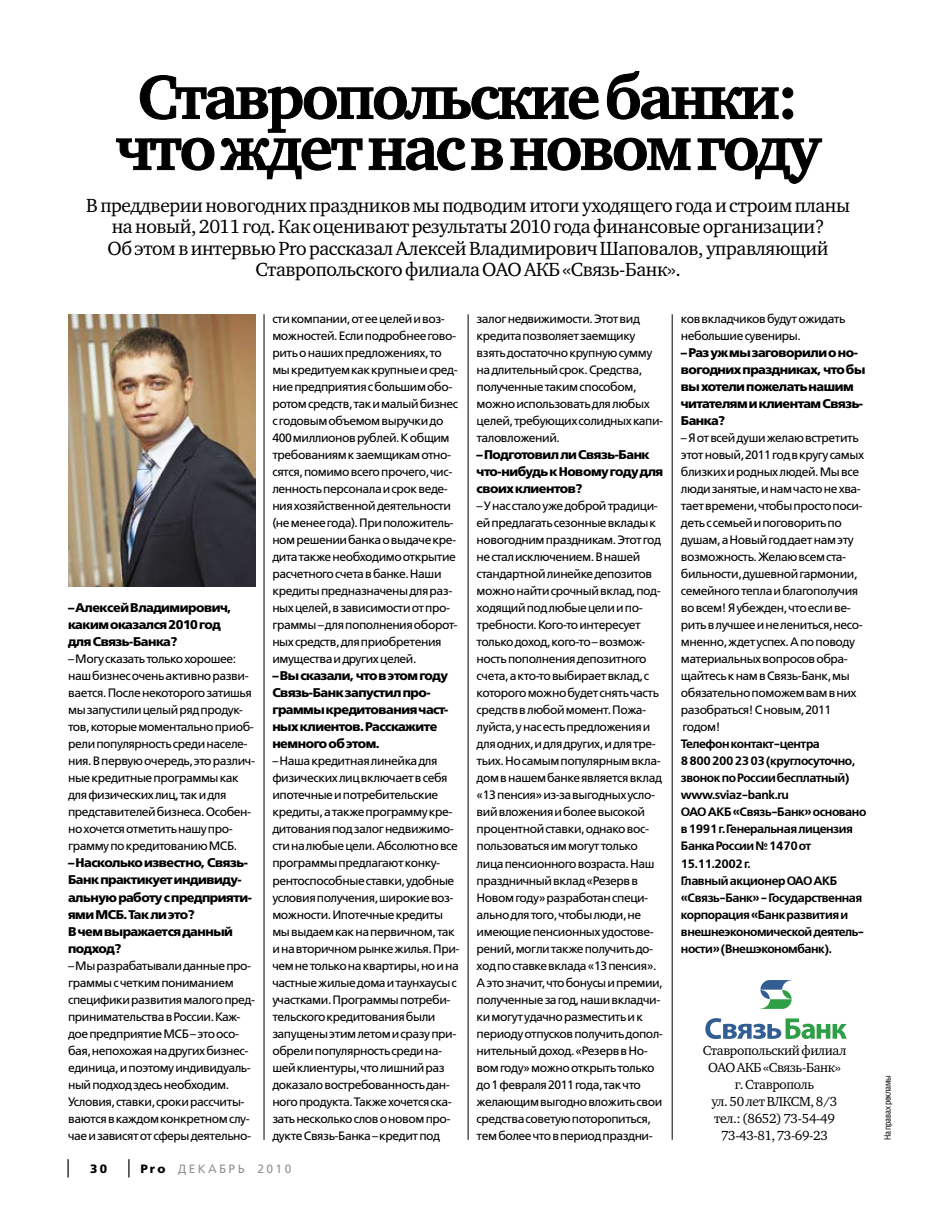
<style>
.page{position:relative;width:949px;height:1217px;background:#fff}
.page>*{position:absolute;margin:0;border:0;box-sizing:border-box;transform-origin:0 0}
.t1{font:700 63px/51px "Charter C";letter-spacing:-.045em;color:#000;text-align:center}
.t2{font:19.5px/21.3px "Charter C";letter-spacing:-.02em;color:#000;text-align:center}
.t3{font:13.5px/17px "Charter C";letter-spacing:-.025em;color:#000;text-align:center}
.t4{font:12.6px/17px "Free Set Bold C";letter-spacing:-.035em;color:#000}
.t5{font:12.15px/17px "Free Set C";letter-spacing:-.035em;color:#000}
.t6{font:12.15px/17px "Free Set Demi C";letter-spacing:-.035em;color:#000}
.t7{font:12px "Free Set C";letter-spacing:.2em;color:#939393}
.t8{font:12px "Free Set Bold C";color:#000}
.t9{font:9px "Helios Cond";letter-spacing:-.025em;color:#000}
.s1{font-family:"Free Set Bold C";color:#000}
</style>
<div class="page">
<svg style="left:129px;top:1159px;width:1px;height:18px"></svg>
<svg style="left:68px;top:1159px;width:1px;height:18px"></svg>
<svg style="left:116px;top:71px;width:706px;height:113px"></svg>
<img style="left:68px;top:314px;width:187px;height:272px">
<svg style="left:705px;top:1018px;width:141px;height:20px"></svg>
<svg style="left:760px;top:980px;width:31px;height:28px"></svg>
<hr style="left:467px;top:314px;width:1px;height:825px;background:#000">
<hr style="left:264px;top:314px;width:1px;height:825px;background:#000">
<hr style="left:671px;top:314px;width:1px;height:825px;background:#000">
<h1 class="t1" style="left:116px;top:72px;width:705px">Ставропольские банки: что ждет нас в новом году</h1>
<p class="t2" style="left:86px;top:195px;width:765px">В преддверии новогодних праздников мы подводим итоги уходящего года и строим планы на новый, 2011 год. Как оценивают результаты 2010 года финансовые организации?<br>Об этом в интервью Pro рассказал Алексей Владимирович Шаповалов, управляющий Ставропольского филиала ОАО АКБ «Связь-Банк».</p>
<p class="t4" style="left:68px;top:599px;width:166px">– Алексей Владимирович, каким оказался 2010 год для Связь-Банка?</p>
<p class="t5" style="left:68px;top:650px;width:188px">– Могу сказать только хорошее: наш бизнес очень активно разви&shy;вается. После некоторого затишья мы запустили целый ряд продук&shy;тов, которые моментально приоб&shy;рели популярность среди населе&shy;ния. В первую очередь, это различ&shy;ные кредитные программы как для физических лиц, так и для представителей бизнеса. Особен&shy;но хочется отметить нашу про&shy;грамму по кредитованию МСБ.</p>
<p class="t4" style="left:68px;top:854px;width:185px">– Насколько известно, Связь-<br>Банк практикует индивиду&shy;альную работу с предприяти&shy;ями МСБ. Так ли это?<br>В чем выражается данный подход?</p>
<p class="t5" style="left:68px;top:956px;width:188px">– Мы разрабатывали данные про&shy;граммы с четким пониманием специфики развития малого пред&shy;принимательства в России. Каж&shy;дое предприятие МСБ – это осо&shy;бая, непохожая на других бизнес&shy;единица, и поэтому индивидуаль&shy;ный подход здесь необходим.<br>Условия, ставки, сроки рассчиты&shy;ваются в каждом конкретном слу&shy;чае и зависят от сферы деятельно-</p>
<p class="t5" style="left:272px;top:310px;width:187px">сти компании, от ее целей и воз&shy;можностей. Если подробнее гово&shy;рить о наших предложениях, то мы кредитуем как крупные и сред&shy;ние предприятия с большим обо&shy;ротом средств, так и малый бизнес с годовым объемом выручки до<br>400 миллионов рублей. К общим требованиям к заемщикам отно&shy;сятся, помимо всего прочего, чис&shy;ленность персонала и срок веде&shy;ния хозяйственной деятельности (не менее года). При положитель&shy;ном решении банка о выдаче кре&shy;дита также необходимо открытие расчетного счета в банке. Наши кредиты предназначены для раз&shy;ных целей, в зависимости от про&shy;граммы – для пополнения оборот&shy;ных средств, для приобретения имущества и других целей.</p>
<p class="t4" style="left:272px;top:667px;width:177px">– Вы сказали, что в этом году<br>Связь-Банк запустил про&shy;граммы кредитования част&shy;ных клиентов. Расскажите немного об этом.</p>
<p class="t5" style="left:272px;top:752px;width:189px">– Наша кредитная линейка для физических лиц включает в себя ипотечные и потребительские кредиты, а также программу кре&shy;дитования под залог недвижимо&shy;сти на любые цели. Абсолютно все программы предлагают конку&shy;рентоспособные ставки, удобные условия получения, широкие воз&shy;можности. Ипотечные кредиты мы выдаем как на первичном, так и на вторичном рынке жилья. При&shy;чем не только на квартиры, но и на частные жилые дома и таунхаусы с участками. Программы потреби&shy;тельского кредитования были запущены этим летом и сразу при&shy;обрели популярность среди на&shy;шей клиентуры, что лишний раз доказало востребованность дан&shy;ного продукта. Также хочется ска&shy;зать несколько слов о новом про&shy;дукте Связь-Банка – кредит под</p>
<p class="t8" style="left:90px;top:1161px;width:19px">30</p>
<p class="t7" style="left:140px;top:1161px;width:152px"><span class="s1">Pro</span> ДЕКАБРЬ 2010</p>
<p class="t5" style="left:476px;top:310px;width:188px">залог недвижимости. Этот вид кредита позволяет заемщику взять достаточно крупную сумму на длительный срок. Средства, полученные таким способом, можно использовать для любых целей, требующих солидных капи&shy;таловложений.</p>
<p class="t4" style="left:476px;top:446px;width:188px">– Подготовил ли Связь-Банк что-нибудь к Новому году для своих клиентов?</p>
<p class="t5" style="left:476px;top:497px;width:188px">– У нас стало уже доброй традици&shy;ей предлагать сезонные вклады к новогодним праздникам. Этот год не стал исключением. В нашей стандартной линейке депозитов можно найти срочный вклад, под&shy;ходящий под любые цели и по&shy;требности. Кого-то интересует только доход, кого-то – возмож&shy;ность пополнения депозитного счета, а кто-то выбирает вклад, с которого можно будет снять часть средств в любой момент. Пожа&shy;луйста, у нас есть предложения и для одних, и для других, и для тре&shy;тьих. Но самым популярным вкла&shy;дом в нашем банке является вклад «13 пенсия» из-за выгодных усло&shy;вий вложения и более высокой процентной ставки, однако вос&shy;пользоваться им могут только лица пенсионного возраста. Наш праздничный вклад «Резерв в<br>Новом году» разработан специ&shy;ально для того, чтобы люди, не имеющие пенсионных удостове&shy;рений, могли также получить до&shy;ход по ставке вклада «13 пенсия».<br>А это значит, что бонусы и премии, полученные за год, наши вкладчи&shy;ки могут удачно разместить и к периоду отпусков получить допол&shy;нительный доход. «Резерв в Но&shy;вом году» можно открыть только до 1 февраля 2011 года, так что желающим выгодно вложить свои средства советую поторопиться, тем более что в период праздни-</p>
<p class="t5" style="left:680px;top:310px;width:166px">ков вкладчиков будут ожидать небольшие сувениры.</p>
<p class="t4" style="left:680px;top:344px;width:186px">– Раз уж мы заговорили о но&shy;вогодних праздниках, что бы вы хотели пожелать нашим читателям и клиентам Связь-<br>Банка?</p>
<p class="t5" style="left:680px;top:429px;width:185px">– Я от всей души желаю встретить этот новый, 2011 год в кругу самых близких и родных людей. Мы все люди занятые, и нам часто не хва&shy;тает времени, чтобы просто поси&shy;деть с семьей и поговорить по душам, а Новый год дает нам эту возможность. Желаю всем ста&shy;бильности, душевной гармонии, семейного тепла и благополучия во всем! Я убежден, что если ве&shy;рить в лучшее и не лениться, несо&shy;мненно, ждет успех. А по поводу материальных вопросов обра&shy;щайтесь к нам в Связь-Банк, мы обязательно поможем вам в них разобраться! С новым, 2011 годом!</p>
<p class="t6" style="left:680px;top:736px;width:187px">Телефон контакт-центра<br>8 800 200 23 03 (круглосуточно, звонок по России бесплатный) www.sviaz-bank.ru<br>ОАО АКБ «Связь-Банк» основано в 1991 г. Генеральная лицензия<br>Банка России № 1470 от<br>15.11.2002 г.<br>Главный акционер ОАО АКБ «Связь-Банк» - Государственная корпорация «Банк развития и внешнеэкономической деятель&shy;ности» (Внешэкономбанк).</p>
<p class="t3" style="left:702px;top:1041px;width:145px">Ставропольский филиал<br>ОАО АКБ «Связь-Банк» г. Ставрополь<br>ул. 50 лет ВЛКСМ, 8/3 тел.: (8652) 73-54-49<br>73-43-81, 73-69-23</p>
<p class="t9" style="left:882px;top:1139px;width:66px;rotate:-90deg">На правах рекламы</p>
</div>
